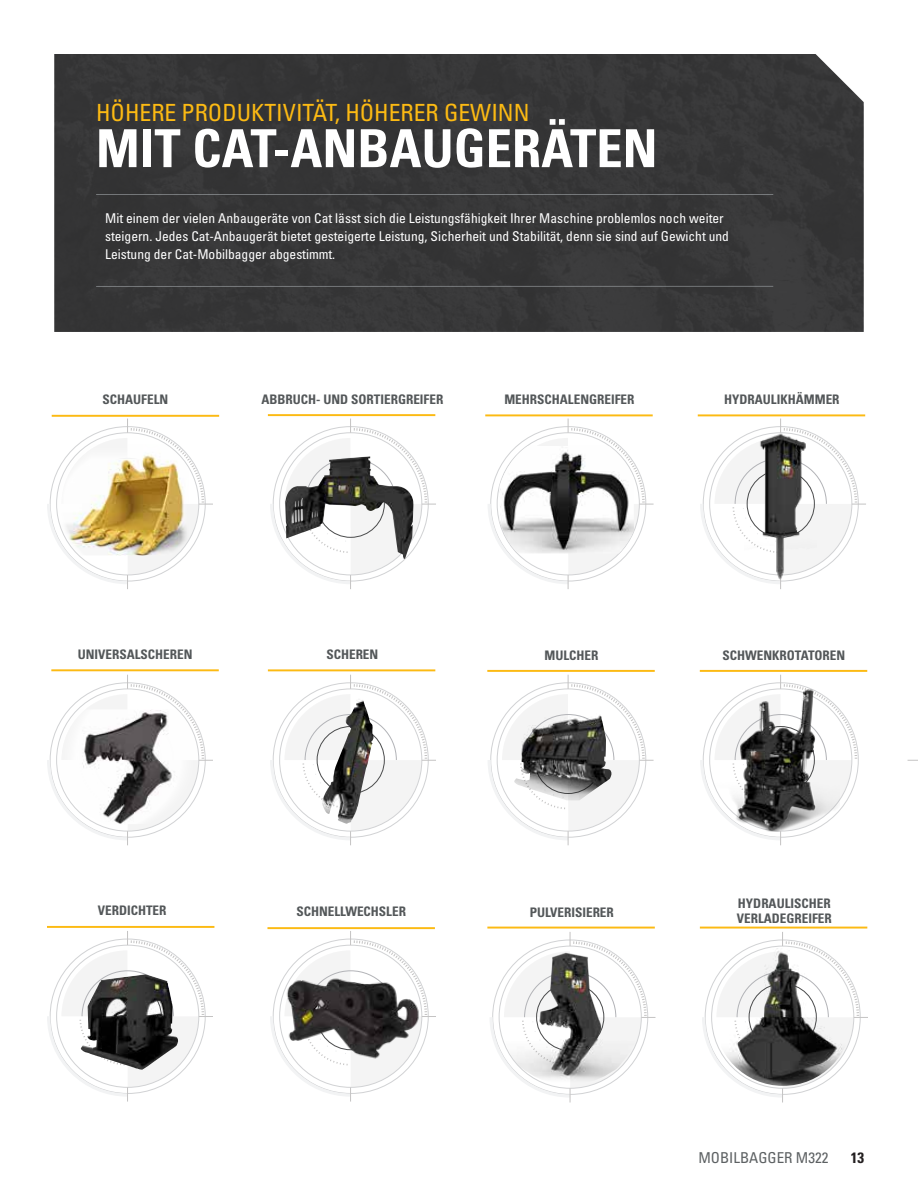
<style>
.page{position:relative;width:918px;height:1188px;background:#fff}
.page>*{position:absolute;margin:0;border:0;box-sizing:border-box;transform-origin:0 0}
.t1{font:52.5px "Univers LTCYR 67 Bold Cond";color:#fff}
.t2{font:condensed 23.7px "Univers LTCYR 57";color:#fcba13}
.t3{font:condensed 15px "Univers LTCYR 57";color:#5d6163}
.t4{font:15px "Univers LTCYR 67 Bold Cond";color:#231f20}
.t5{font:condensed 13.5px/18px "Univers LTCYR 57";color:#fff}
.t6{font:13.2px/15px "Univers LTCYR 67 Bold Cond";color:#535759}
</style>
<div class="page">
<div style="left:54px;top:54px;width:810px;height:278px;background:#363637"></div>
<hr style="left:96px;top:194px;width:677px;height:1px;background:#bcc2c6">
<hr style="left:96px;top:286px;width:677px;height:1px;background:#bcc2c6">
<hr style="left:47px;top:926px;width:167px;height:2px;background:#fcba13">
<hr style="left:52px;top:415px;width:167px;height:2px;background:#fcba13">
<hr style="left:51px;top:669px;width:168px;height:2px;background:#fcba13">
<svg style="left:47px;top:931px;width:166px;height:171px"></svg>
<svg style="left:47px;top:675px;width:166px;height:170px"></svg>
<svg style="left:47px;top:419px;width:166px;height:170px"></svg>
<hr style="left:267px;top:927px;width:168px;height:2px;background:#fcba13">
<hr style="left:268px;top:414px;width:167px;height:2px;background:#fcba13">
<hr style="left:268px;top:669px;width:167px;height:2px;background:#fcba13">
<svg style="left:270px;top:931px;width:166px;height:171px"></svg>
<svg style="left:270px;top:675px;width:166px;height:170px"></svg>
<svg style="left:270px;top:419px;width:166px;height:170px"></svg>
<hr style="left:485px;top:414px;width:168px;height:2px;background:#fcba13">
<hr style="left:487px;top:670px;width:168px;height:2px;background:#fcba13">
<svg style="left:488px;top:675px;width:166px;height:170px"></svg>
<svg style="left:488px;top:419px;width:166px;height:170px"></svg>
<img style="left:514px;top:707px;width:64px;height:90px">
<img style="left:56px;top:709px;width:144px;height:115px">
<img style="left:500px;top:446px;width:134px;height:108px">
<img style="left:57px;top:443px;width:132px;height:113px">
<img style="left:285px;top:456px;width:129px;height:103px">
<hr style="left:487px;top:927px;width:168px;height:2px;background:#fcba13">
<svg style="left:490px;top:932px;width:166px;height:170px"></svg>
<hr style="left:698px;top:414px;width:167px;height:2px;background:#fcba13">
<hr style="left:700px;top:670px;width:167px;height:2px;background:#fcba13">
<svg style="left:700px;top:675px;width:158px;height:170px"></svg>
<svg style="left:700px;top:419px;width:166px;height:170px"></svg>
<img style="left:745px;top:429px;width:72px;height:154px">
<hr style="left:700px;top:927px;width:167px;height:2px;background:#fcba13">
<svg style="left:702px;top:932px;width:166px;height:170px"></svg>
<img style="left:280px;top:976px;width:142px;height:86px">
<img style="left:81px;top:974px;width:64px;height:90px">
<img style="left:322px;top:695px;width:52px;height:129px">
<img style="left:715px;top:683px;width:124px;height:149px">
<img style="left:500px;top:952px;width:141px;height:132px">
<img style="left:714px;top:948px;width:138px;height:138px;border-radius:69px">
<h2 class="t2" style="left:96px;top:97px;width:435px">HÖHERE PRODUKTIVITÄT, HÖHERER GEWINN</h2>
<h1 class="t1" style="left:96px;top:116px;width:563px">MIT CAT-ANBAUGERÄTEN</h1>
<p class="t5" style="left:105px;top:209px;width:625px">Mit einem der vielen Anbaugeräte von Cat lässt sich die Leistungsfähigkeit Ihrer Maschine problemlos noch weiter steigern. Jedes Cat-Anbaugerät bietet gesteigerte Leistung, Sicherheit und Stabilität, denn sie sind auf Gewicht und<br>Leistung der Cat-Mobilbagger abgestimmt.</p>
<p class="t6" style="left:103px;top:392px;width:67px">SCHAUFELN</p>
<p class="t6" style="left:261px;top:392px;width:183px">ABBRUCH- UND SORTIERGREIFER</p>
<p class="t6" style="left:504px;top:392px;width:132px">MEHRSCHALENGREIFER</p>
<p class="t6" style="left:724px;top:392px;width:117px">HYDRAULIKHÄMMER</p>
<p class="t6" style="left:78px;top:647px;width:116px">UNIVERSALSCHEREN</p>
<p class="t6" style="left:98px;top:903px;width:70px">VERDICHTER</p>
<p class="t6" style="left:326px;top:647px;width:53px">SCHEREN</p>
<p class="t6" style="left:296px;top:904px;width:111px">SCHNELLWECHSLER</p>
<p class="t6" style="left:544px;top:647px;width:56px">MULCHER</p>
<p class="t6" style="left:723px;top:647px;width:124px">SCHWENKROTATOREN</p>
<p class="t6" style="left:530px;top:904px;width:86px">PULVERISIERER</p>
<p class="t6" style="left:737px;top:896px;width:97px">HYDRAULISCHER<br>VERLADEGREIFER</p>
<p class="t3" style="left:698px;top:1148px;width:131px">MOBILBAGGER M322</p>
<p class="t4" style="left:851px;top:1148px;width:15px">13</p>
</div>
